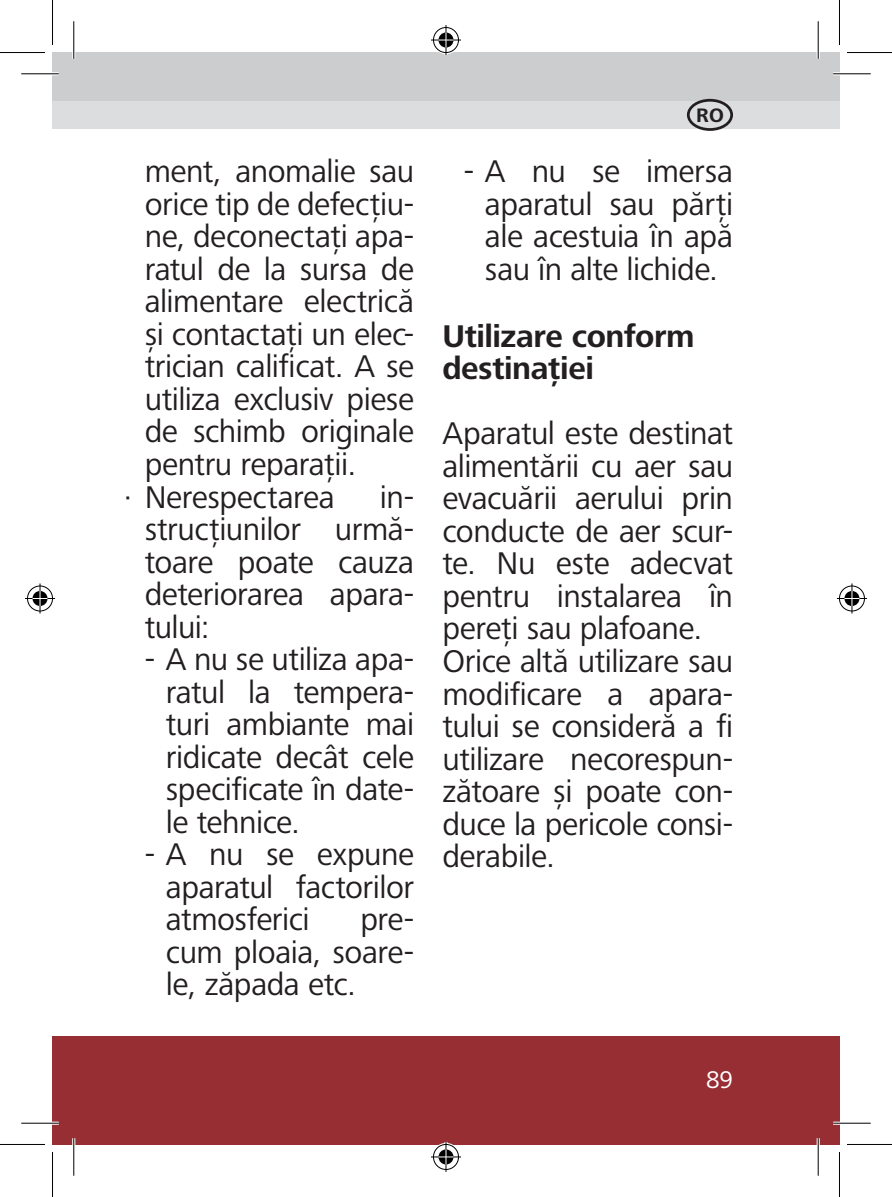
<style>
.page{position:relative;width:892px;height:1197px;background:#fff}
.page>*{position:absolute;margin:0;border:0;box-sizing:border-box;transform-origin:0 0}
.t1{font:32.5px/32.5px "Frutiger Next LTW1 G";letter-spacing:-.015em;color:#231f20;text-align:justify}
.t2{font:700 32.5px/32.5px "Frutiger Next LTW1 G";letter-spacing:-.015em;color:#231f20}
.t3{font:25px "Frutiger Next LTW1 G";color:#fff}
.t4{font:700 20.25px "Frutiger Next LTW1 G";color:#231f20}
</style>
<div class="page">
<div style="left:74px;top:1036px;width:765px;height:108px;background:#962e33"></div>
<div style="left:52px;top:1036px;width:22px;height:108px;background:#962e33"></div>
<div style="left:74px;top:52px;width:765px;height:49px;background:#cccdcf"></div>
<div style="left:74px;top:101px;width:765px;height:28px;background:#dcdddf"></div>
<div style="left:52px;top:52px;width:22px;height:49px;background:#cccdcf"></div>
<div style="left:52px;top:101px;width:22px;height:28px;background:#dcdddf"></div>
<div style="left:687px;top:99px;width:46px;height:32px;border:3px solid #231f20;border-radius:50%"></div>
<hr style="left:21px;top:72px;width:38px;height:3px;background:#fff">
<hr style="left:833px;top:72px;width:37px;height:3px;background:#fff">
<hr style="left:21px;top:1121px;width:38px;height:3px;background:#fff">
<hr style="left:833px;top:1121px;width:37px;height:3px;background:#fff">
<hr style="left:72px;top:21px;width:3px;height:38px;background:#fff">
<hr style="left:72px;top:1138px;width:3px;height:37px;background:#fff">
<hr style="left:816px;top:21px;width:3px;height:38px;background:#fff">
<hr style="left:816px;top:1138px;width:3px;height:37px;background:#fff">
<hr style="left:21px;top:73px;width:38px;height:1px;background:#000">
<hr style="left:833px;top:73px;width:37px;height:1px;background:#000">
<hr style="left:21px;top:1122px;width:38px;height:1px;background:#000">
<hr style="left:833px;top:1122px;width:37px;height:1px;background:#000">
<hr style="left:73px;top:21px;width:1px;height:38px;background:#000">
<hr style="left:73px;top:1138px;width:1px;height:37px;background:#000">
<hr style="left:817px;top:21px;width:1px;height:38px;background:#000">
<hr style="left:817px;top:1138px;width:1px;height:37px;background:#000">
<hr style="left:0;top:52px;width:45px;height:1px;background:#000">
<hr style="left:847px;top:52px;width:45px;height:1px;background:#000">
<hr style="left:0;top:1143px;width:45px;height:1px;background:#000">
<hr style="left:847px;top:1143px;width:45px;height:1px;background:#000">
<hr style="left:52px;top:0;width:1px;height:45px;background:#000">
<hr style="left:52px;top:1151px;width:1px;height:45px;background:#000">
<hr style="left:839px;top:0;width:1px;height:45px;background:#000">
<hr style="left:839px;top:1151px;width:1px;height:45px;background:#000">
<div style="left:432px;top:26px;width:28px;height:28px;border:3px solid #fff;border-radius:50%"></div>
<svg style="left:431px;top:38px;width:30px;height:4px"></svg>
<hr style="left:444px;top:25px;width:3px;height:30px;background:#fff">
<div style="left:437px;top:31px;width:18px;height:18px;border:3px solid #fff;border-radius:50%"></div>
<div style="left:433px;top:27px;width:26px;height:26px;border:1px solid #000;border-radius:50%"></div>
<hr style="left:431px;top:40px;width:30px;height:1px;background:#000">
<hr style="left:445px;top:25px;width:1px;height:30px;background:#000">
<svg style="left:438px;top:33px;width:15px;height:15px"></svg>
<div style="left:432px;top:1142px;width:28px;height:28px;border:3px solid #fff;border-radius:50%"></div>
<hr style="left:431px;top:1155px;width:30px;height:3px;background:#fff">
<hr style="left:444px;top:1141px;width:3px;height:30px;background:#fff">
<div style="left:437px;top:1147px;width:18px;height:18px;border:3px solid #fff;border-radius:50%"></div>
<div style="left:433px;top:1144px;width:26px;height:25px;border:1px solid #000;border-radius:50%"></div>
<hr style="left:431px;top:1156px;width:30px;height:1px;background:#000">
<hr style="left:445px;top:1141px;width:1px;height:30px;background:#000">
<svg style="left:438px;top:1149px;width:15px;height:15px"></svg>
<div style="left:26px;top:584px;width:28px;height:28px;border:3px solid #fff;border-radius:50%"></div>
<hr style="left:25px;top:597px;width:30px;height:3px;background:#fff">
<svg style="left:38px;top:583px;width:4px;height:30px"></svg>
<div style="left:31px;top:589px;width:18px;height:18px;border:3px solid #fff;border-radius:50%"></div>
<div style="left:27px;top:585px;width:26px;height:26px;border:1px solid #000;border-radius:50%"></div>
<hr style="left:25px;top:598px;width:30px;height:1px;background:#000">
<hr style="left:40px;top:583px;width:1px;height:30px;background:#000">
<svg style="left:33px;top:591px;width:15px;height:15px"></svg>
<div style="left:838px;top:584px;width:28px;height:28px;border:3px solid #fff;border-radius:50%"></div>
<hr style="left:837px;top:597px;width:30px;height:3px;background:#fff">
<hr style="left:850px;top:583px;width:3px;height:30px;background:#fff">
<div style="left:843px;top:589px;width:18px;height:18px;border:3px solid #fff;border-radius:50%"></div>
<div style="left:839px;top:585px;width:25px;height:26px;border:1px solid #000;border-radius:50%"></div>
<hr style="left:837px;top:598px;width:30px;height:1px;background:#000">
<hr style="left:851px;top:583px;width:1px;height:30px;background:#000">
<svg style="left:844px;top:591px;width:15px;height:15px"></svg>
<p class="t1" style="left:145px;top:156px;width:271px">ment, anomalie sau</p>
<p class="t1" style="left:145px;top:189px;width:271px">orice tip de defecţiu-</p>
<p class="t1" style="left:145px;top:221px;width:271px">ne, deconectaţi apa-</p>
<p class="t1" style="left:145px;top:254px;width:271px">ratul de la sursa de</p>
<p class="t1" style="left:145px;top:286px;width:271px">alimentare electrică</p>
<p class="t1" style="left:145px;top:319px;width:271px">şi contactaţi un elec-</p>
<p class="t1" style="left:145px;top:351px;width:271px">trician calificat. A se</p>
<p class="t1" style="left:145px;top:384px;width:271px">utiliza exclusiv piese</p>
<p class="t1" style="left:145px;top:416px;width:271px">de schimb originale</p>
<p class="t1" style="left:145px;top:449px;width:213px">pentru reparaţii.</p>
<p class="t1" style="left:123px;top:481px;width:213px">· Nerespectarea</p>
<p class="t1" style="left:145px;top:481px;width:271px;text-indent:235px">in&shy;strucţiunilor urmă&shy;toare poate cauza deteriorarea apara&shy;tului:</p>
<p class="t1" style="left:166px;top:644px;width:250px;text-indent:-21px">- A nu se utiliza apa&shy;ratul la tempera&shy;turi ambiante mai ridicate decât cele specificate în date&shy;le tehnice.</p>
<p class="t1" style="left:166px;top:839px;width:250px;text-indent:-21px">- A nu se expune aparatul factorilor atmosferici</p>
<p class="t1" style="left:166px;top:904px;width:250px;text-indent:194px">pre&shy;cum ploaia, soare&shy;le, zăpada etc.</p>
<p class="t4" style="left:696px;top:104px;width:29px">RO</p>
<p class="t1" style="left:485px;top:156px;width:250px;text-indent:-21px">- A nu se imersa aparatul sau părţi ale acestuia în apă sau în alte lichide.</p>
<p class="t2" style="left:442px;top:321px;width:254px">Utilizare conform destinaţiei</p>
<p class="t1" style="left:442px;top:418px;width:292px;text-align:left">Aparatul este destinat alimentării cu aer sau evacuării aerului prin conducte de aer scur&shy;te. Nu este adecvat pentru instalarea în pereţi sau plafoane.<br>Orice altă utilizare sau modificare a apara&shy;tului se consideră a fi utilizare necorespun&shy;zătoare şi poate con&shy;duce la pericole consi&shy;derabile.</p>
<p class="t3" style="left:706px;top:1065px;width:29px">89</p>
</div>
